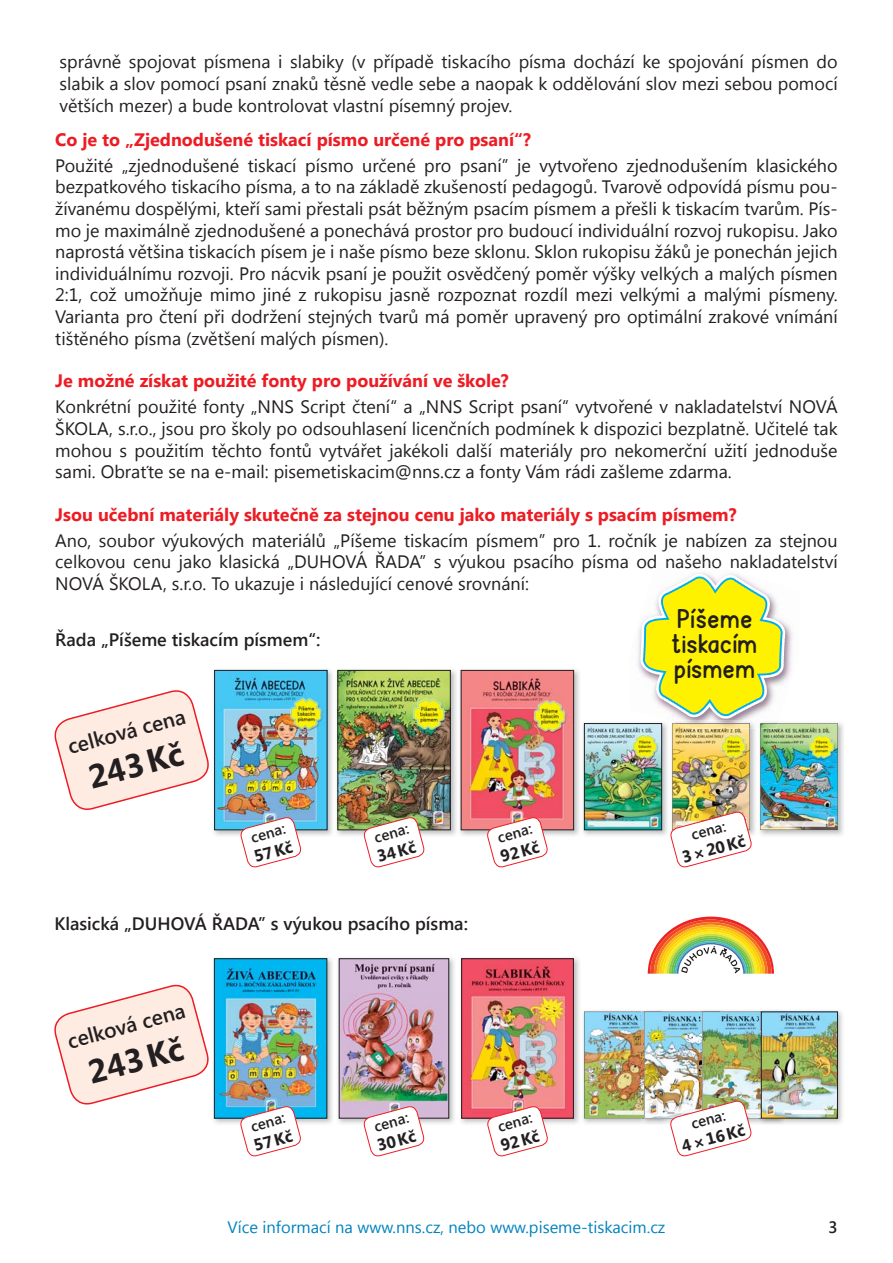
<style>
.page{position:relative;width:893px;height:1263px;background:#fff}
.page>*{position:absolute;margin:0;border:0;box-sizing:border-box;transform-origin:0 0}
.t1{font:700 32.85px "Segoe UI";color:#231f20}
.t2{font:700 27.15px/25.3px "NS Script text 23";color:#231f20}
.t3{font:600 21px "Segoe UI";color:#231f20}
.t4{font:18px/21.6px "Segoe UI";color:#231f20;text-align:justify}
.t5{font:700 18px "Segoe UI";color:#ed1c24}
.t6{font:600 18px "Segoe UI";color:#231f20}
.t7{font:16.5px "Segoe UI";color:#0083bf}
.t8{font:700 16.5px "Segoe UI";color:#231f20}
.t9{font:600 16.5px "Segoe UI";color:#231f20}
.t10{font:600 15px "Segoe UI";color:#231f20}
</style>
<div class="page">
<img style="left:214px;top:669px;width:366px;height:167px">
<img style="left:216px;top:672px;width:109px;height:156px">
<div style="left:214px;top:670px;width:113px;height:160px;border:1px solid #231f20"></div>
<img style="left:340px;top:672px;width:108px;height:156px">
<div style="left:338px;top:670px;width:112px;height:160px;border:1px solid #231f20"></div>
<img style="left:463px;top:672px;width:109px;height:156px">
<div style="left:461px;top:670px;width:113px;height:160px;border:1px solid #231f20"></div>
<img style="left:583px;top:723px;width:261px;height:113px">
<img style="left:586px;top:725px;width:54px;height:103px">
<div style="left:584px;top:723px;width:78px;height:107px;border:1px solid #231f20"></div>
<svg style="left:54px;top:690px;width:155px;height:120px"></svg>
<svg style="left:239px;top:816px;width:63px;height:52px"></svg>
<svg style="left:363px;top:816px;width:62px;height:52px"></svg>
<svg style="left:486px;top:816px;width:63px;height:52px"></svg>
<img style="left:630px;top:628px;width:10px;height:100px">
<img style="left:640px;top:573px;width:198px;height:295px">
<img style="left:213px;top:958px;width:120px;height:166px">
<img style="left:216px;top:960px;width:109px;height:156px">
<div style="left:214px;top:958px;width:113px;height:160px;border:1px solid #231f20"></div>
<svg style="left:239px;top:1105px;width:63px;height:52px"></svg>
<img style="left:338px;top:958px;width:117px;height:166px">
<img style="left:341px;top:960px;width:106px;height:156px">
<div style="left:339px;top:958px;width:110px;height:160px;border:1px solid #231f20"></div>
<svg style="left:363px;top:1105px;width:62px;height:52px"></svg>
<img style="left:461px;top:958px;width:119px;height:166px">
<img style="left:463px;top:960px;width:109px;height:156px">
<div style="left:461px;top:958px;width:113px;height:160px;border:1px solid #231f20"></div>
<svg style="left:486px;top:1105px;width:63px;height:52px"></svg>
<img style="left:583px;top:1011px;width:59px;height:110px">
<img style="left:642px;top:1010px;width:58px;height:2px">
<img style="left:700px;top:1010px;width:27px;height:2px">
<img style="left:785px;top:1011px;width:58px;height:113px">
<img style="left:758px;top:1010px;width:27px;height:114px">
<img style="left:778px;top:1014px;width:58px;height:102px">
<div style="left:761px;top:1012px;width:77px;height:106px;border:1px solid #231f20"></div>
<img style="left:584px;top:1012px;width:194px;height:145px">
<svg style="left:54px;top:984px;width:155px;height:121px"></svg>
<svg style="left:648px;top:916px;width:126px;height:58px"></svg>
<p class="t4" style="left:60px;top:50px;width:780px">správně spojovat písmena i slabiky (v případě tiskacího písma dochází ke spojování písmen do slabik a slov pomocí psaní znaků těsně vedle sebe a naopak k oddělování slov mezi sebou pomocí větších mezer) a bude kontrolovat vlastní písemný projev.</p>
<p class="t5" style="left:55px;top:127px;width:477px">Co je to „Zjednodušené tiskací písmo určené pro psaní“?</p>
<p class="t4" style="left:55px;top:154px;width:784px">Použité „zjednodušené tiskací písmo určené pro psaní” je vytvořeno zjednodušením klasického bezpatkového tiskacího písma, a to na základě zkušeností pedagogů. Tvarově odpovídá písmu pou&shy;žívanému dospělými, kteří sami přestali psát běžným psacím písmem a přešli k tiskacím tvarům. Pís&shy;mo je maximálně zjednodušené a ponechává prostor pro budoucí individuální rozvoj rukopisu. Jako naprostá většina tiskacích písem je i naše písmo beze sklonu. Sklon rukopisu žáků je ponechán jejich individuálnímu rozvoji. Pro nácvik psaní je použit osvědčený poměr výšky velkých a malých písmen 2:1, což umožňuje mimo jiné z rukopisu jasně rozpoznat rozdíl mezi velkými a malými písmeny.<br>Varianta pro čtení při dodržení stejných tvarů má poměr upravený pro optimální zrakové vnímání tištěného písma (zvětšení malých písmen).</p>
<p class="t5" style="left:55px;top:368px;width:455px">Je možné získat použité fonty pro používání ve škole?</p>
<p class="t4" style="left:55px;top:395px;width:784px">Konkrétní použité fonty „NNS Script čtení“ a „NNS Script psaní“ vytvořené v nakladatelství NOVÁ ŠKOLA, s.r.o., jsou pro školy po odsouhlasení licenčních podmínek k dispozici bezplatně. Učitelé tak mohou s použitím těchto fontů vytvářet jakékoli další materiály pro nekomerční užití jednoduše sami. Obraťte se na e-mail: pisemetiskacim@nns.cz a fonty Vám rádi zašleme zdarma.</p>
<p class="t5" style="left:55px;top:502px;width:683px">Jsou učební materiály skutečně za stejnou cenu jako materiály s psacím písmem?</p>
<p class="t4" style="left:55px;top:529px;width:784px">Ano, soubor výukových materiálů „Píšeme tiskacím písmem” pro 1. ročník je nabízen za stejnou celkovou cenu jako klasická „DUHOVÁ ŘADA” s výukou psacího písma od našeho nakladatelství NOVÁ ŠKOLA, s.r.o. To ukazuje i následující cenové srovnání:</p>
<p class="t6" style="left:55px;top:626px;width:267px">Řada „Píšeme tiskacím písmem“:</p>
<h2 class="t2" style="left:672px;top:606px;width:87px">Píšeme tiskacím písmem</h2>
<p class="t3" style="left:64px;top:732px;width:122px;rotate:-15deg">celková cena</p>
<h1 class="t1" style="left:83px;top:755px;width:99px;rotate:-15deg">243 Kč</h1>
<p class="t10" style="left:248px;top:827px;width:37px;rotate:-15deg">cena:</p>
<p class="t8" style="left:251px;top:845px;width:41px;rotate:-15deg">57 Kč</p>
<p class="t10" style="left:372px;top:827px;width:37px;rotate:-15deg">cena:</p>
<p class="t8" style="left:374px;top:845px;width:41px;rotate:-15deg">34 Kč</p>
<p class="t6" style="left:54px;top:910px;width:415px">Klasická „DUHOVÁ ŘADA” s výukou psacího písma:</p>
<p class="t10" style="left:495px;top:827px;width:37px;rotate:-15deg">cena:</p>
<p class="t8" style="left:498px;top:845px;width:41px;rotate:-15deg">92 Kč</p>
<p class="t10" style="left:689px;top:824px;width:37px;rotate:-15deg">cena:</p>
<p class="t8" style="left:679px;top:845px;width:66px;rotate:-15deg">3 × 20 Kč</p>
<p class="t3" style="left:64px;top:1027px;width:122px;rotate:-15deg">celková cena</p>
<h1 class="t1" style="left:82px;top:1049px;width:99px;rotate:-15deg">243 Kč</h1>
<p class="t10" style="left:248px;top:1116px;width:37px;rotate:-15deg">cena:</p>
<p class="t8" style="left:251px;top:1134px;width:41px;rotate:-15deg">57 Kč</p>
<p class="t10" style="left:372px;top:1116px;width:37px;rotate:-15deg">cena:</p>
<p class="t8" style="left:374px;top:1134px;width:41px;rotate:-15deg">30 Kč</p>
<p class="t10" style="left:495px;top:1116px;width:37px;rotate:-15deg">cena:</p>
<p class="t8" style="left:498px;top:1134px;width:41px;rotate:-15deg">92 Kč</p>
<p class="t10" style="left:688px;top:1113px;width:37px;rotate:-15deg">cena:</p>
<p class="t8" style="left:679px;top:1134px;width:66px;rotate:-15deg">4 × 16 Kč</p>
<p class="t7" style="left:228px;top:1215px;width:439px">Více informací na www.nns.cz, nebo www.piseme-tiskacim.cz</p>
<p class="t9" style="left:828px;top:1215px;width:11px">3</p>
</div>
